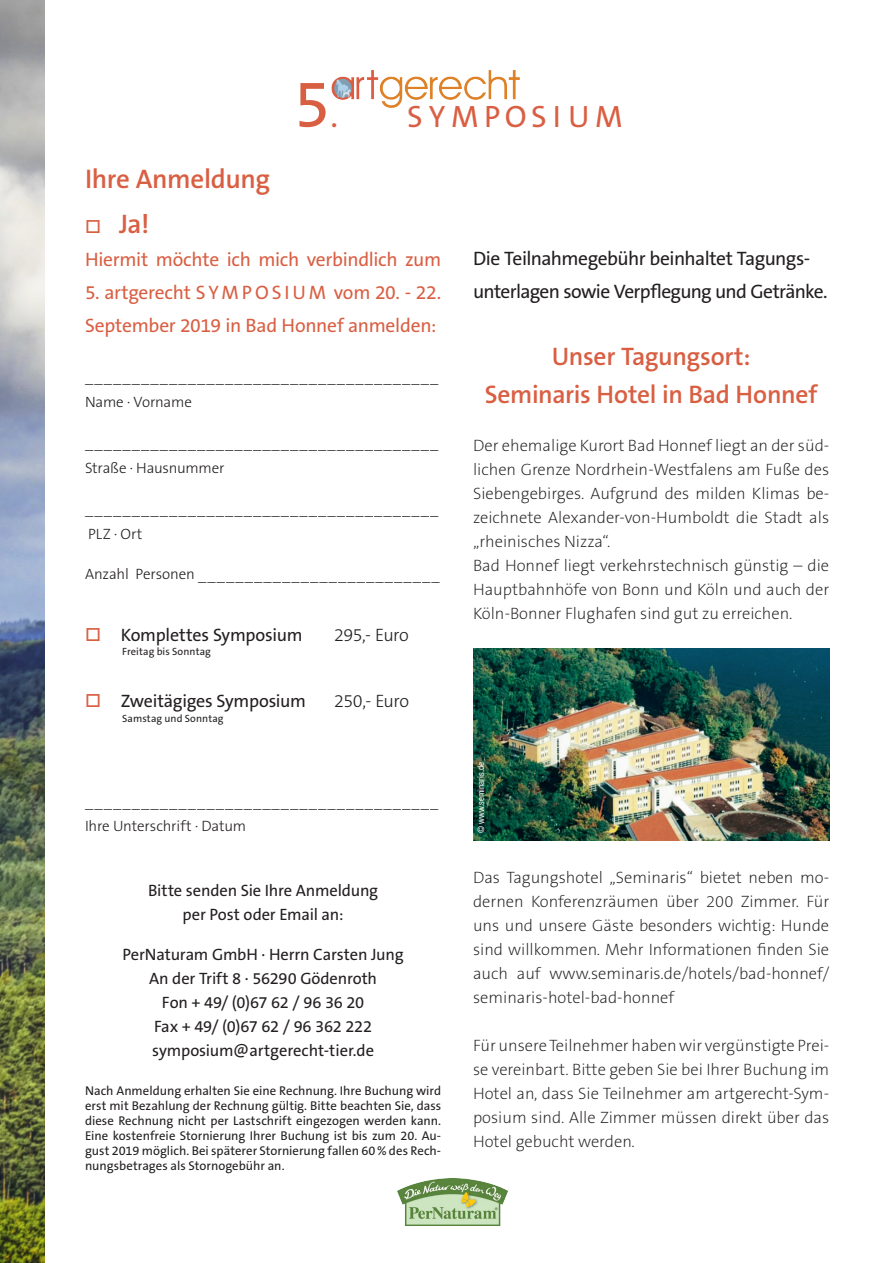
<style>
.page{position:relative;width:893px;height:1263px;background:#fff}
.page>*{position:absolute;margin:0;border:0;box-sizing:border-box;transform-origin:0 0}
.t1{font:31.05px "The Sans B W5 Plain";letter-spacing:.185em;color:#d95f43}
.t2{font:600 27px "The Sans B W6";letter-spacing:-.015em;color:#d95f43}
.t3{font:600 25.5px/37.5px "The Sans B W6";letter-spacing:-.015em;color:#d95f43;text-align:center}
.t4{font:19.5px/33px "The Sans B W5 Plain";letter-spacing:-.015em;color:#d95f43}
.t5{font:19.5px/33px "The Sans B W5 Plain";letter-spacing:-.03em;color:#231f20}
.t6{font:18px "The Sans B W5 Plain";letter-spacing:-.02em;color:#231f20}
.t7{font:300 18px "The Sans B W3";letter-spacing:-.03em;color:#231f20}
.t8{font:200 16.5px/24px "The Sans B W2";color:#231f20;text-align:justify}
.t9{font:16.5px/24px "The Sans B W5 Plain";letter-spacing:-.01em;color:#231f20;text-align:center}
.t10{font:300 15px/25.5px "The Sans B W3";letter-spacing:-.01em;color:#231f20}
.t11{font:12.75px/15px "The Sans B W5 Plain";color:#231f20;text-align:justify}
.t12{font:10.5px "The Sans B W5 Plain";letter-spacing:.01em;color:#231f20}
.t13{font:condensed 9px "Helvetica Neue LT Std";color:#fff}
.s1{font-size:66.9px}
.s2{font-size:33.45px}
.s3{color:#d95f43}
</style>
<div class="page">
<img style="left:331px;top:70px;width:189px;height:38px">
<img style="left:397px;top:1179px;width:111px;height:47px">
<img style="left:0;top:0;width:45px;height:1263px">
<img style="left:474px;top:648px;width:356px;height:193px">
<h1 class="t1" style="left:294px;top:96px;width:330px"><span class="s1">5</span><span class="s2">.</span> SYMPOSIUM</h1>
<h2 class="t2" style="left:85px;top:161px;width:187px">Ihre Anmeldung</h2>
<h2 class="t2" style="left:85px;top:206px;width:66px">□ Ja!</h2>
<p class="t4" style="left:85px;top:243px;width:358px">Hiermit möchte ich mich verbindlich zum</p>
<p class="t4" style="left:85px;top:276px;width:358px">5. artgerecht S YM P O SI UM vom 20. - 22.<br>September 2019 in Bad Honnef anmelden:</p>
<p class="t10" style="left:85px;top:364px;width:355px">______________________________________<br>Name · Vorname</p>
<p class="t10" style="left:85px;top:430px;width:355px">______________________________________<br>Straße · Hausnummer</p>
<p class="t10" style="left:85px;top:496px;width:355px">______________________________________<br>PLZ · Ort</p>
<p class="t10" style="left:85px;top:562px;width:356px">Anzahl Personen __________________________</p>
<p class="t6" style="left:85px;top:623px;width:219px"><span class="s3">□</span> Komplettes Symposium</p>
<p class="t7" style="left:334px;top:623px;width:76px">295,- Euro</p>
<p class="t12" style="left:122px;top:644px;width:90px">Freitag bis Sonntag</p>
<p class="t6" style="left:85px;top:689px;width:222px"><span class="s3">□</span> Zweitägiges Symposium</p>
<p class="t7" style="left:334px;top:689px;width:77px">250,- Euro</p>
<p class="t12" style="left:122px;top:711px;width:103px">Samstag und Sonntag</p>
<p class="t10" style="left:85px;top:788px;width:355px">______________________________________<br>Ihre Unterschrift · Datum</p>
<p class="t9" style="left:148px;top:878px;width:232px">Bitte senden Sie Ihre Anmeldung per Post oder Email an:</p>
<p class="t9" style="left:123px;top:943px;width:283px">PerNaturam GmbH · Herrn Carsten Jung<br>An der Trift 8 · 56290 Gödenroth<br>Fon + 49/ (0)67 62 / 96 36 20<br>Fax + 49/ (0)67 62 / 96 362 222 symposium@artgerecht-tier.de</p>
<p class="t11" style="left:85px;top:1084px;width:358px">Nach Anmeldung erhalten Sie eine Rechnung. Ihre Buchung wird erst mit Bezahlung der Rechnung gültig. Bitte beachten Sie, dass diese Rechnung nicht per Lastschrift eingezogen werden kann.<br>Eine kostenfreie Stornierung Ihrer Buchung ist bis zum 20. Au&shy;gust 2019 möglich. Bei späterer Stornierung fallen 60 % des Rech&shy;nungsbetrages als Stornogebühr an.</p>
<p class="t5" style="left:473px;top:242px;width:356px">Die Teilnahmegebühr beinhaltet Tagungs&shy;unterlagen sowie Verpflegung und Getränke.</p>
<h3 class="t3" style="left:485px;top:338px;width:334px">Unser Tagungsort:<br>Seminaris Hotel in Bad Honnef</h3>
<p class="t8" style="left:473px;top:433px;width:358px;text-align:left">Der ehemalige Kurort Bad Honnef liegt an der süd&shy;lichen Grenze Nordrhein-Westfalens am Fuße des Siebengebirges. Aufgrund des milden Klimas be&shy;zeichnete Alexander-von-Humboldt die Stadt als „rheinisches Nizza“.<br>Bad Honnef liegt verkehrstechnisch günstig – die Hauptbahnhöfe von Bonn und Köln und auch der Köln-Bonner Flughafen sind gut zu erreichen.</p>
<p class="t13" style="left:476px;top:833px;width:73px;rotate:-90deg">© www.seminaris.de</p>
<p class="t8" style="left:473px;top:865px;width:358px">Das Tagungshotel „Seminaris“ bietet neben mo&shy;dernen Konferenzräumen über 200 Zimmer. Für uns und unsere Gäste besonders wichtig: Hunde sind willkommen. Mehr Informationen finden Sie auch auf www.seminaris.de/hotels/bad-honnef/ seminaris-hotel-bad-honnef</p>
<p class="t8" style="left:473px;top:1033px;width:358px">Für unsere Teilnehmer haben wir vergünstigte Prei&shy;se vereinbart. Bitte geben Sie bei Ihrer Buchung im Hotel an, dass Sie Teilnehmer am artgerecht-Sym&shy;posium sind. Alle Zimmer müssen direkt über das Hotel gebucht werden.</p>
</div>
